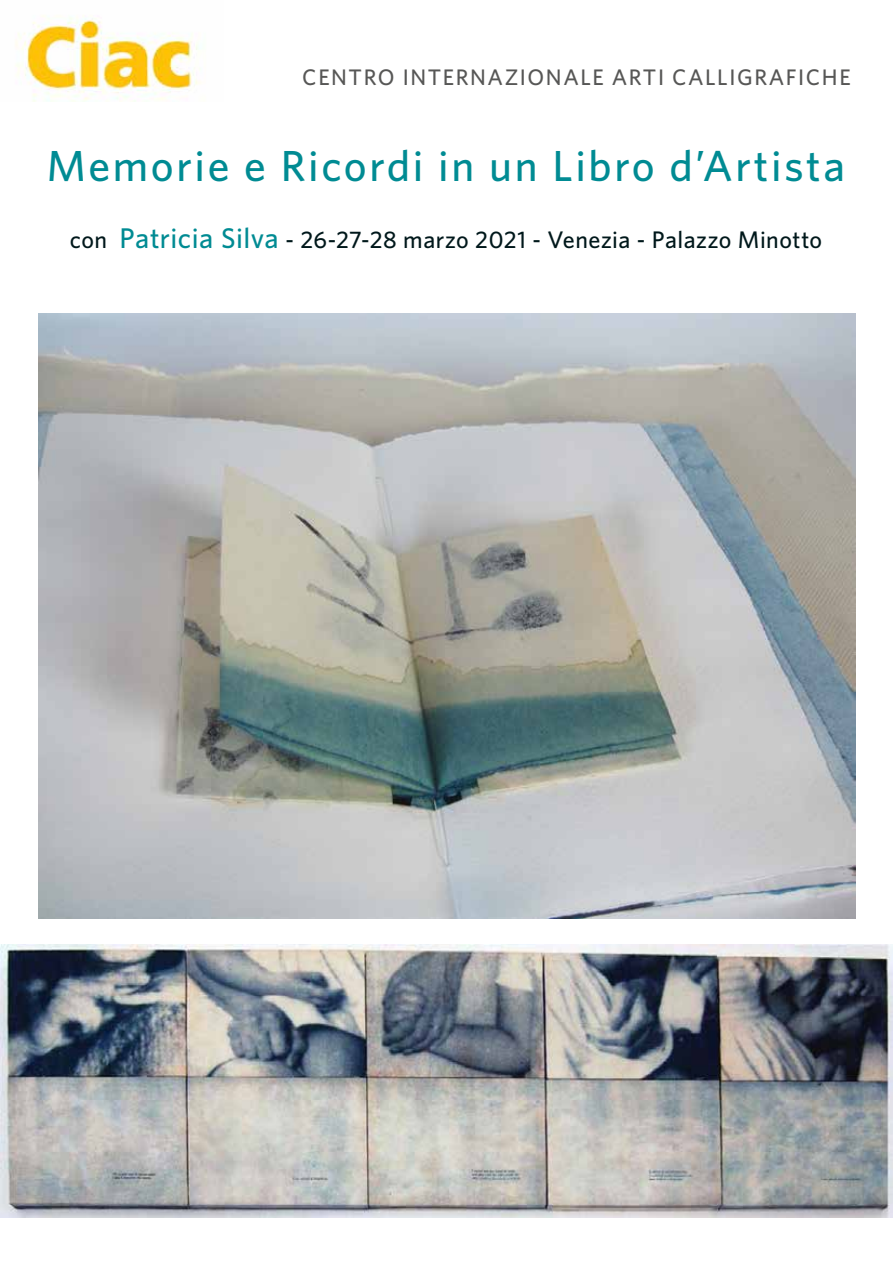
<style>
.page{position:relative;width:893px;height:1263px;background:#fff}
.page>*{position:absolute;margin:0;border:0;box-sizing:border-box;transform-origin:0 0}
.t1{font:500 43.5px "Whitney";letter-spacing:.06em;color:#008b93}
.t2{font:500 24px "Whitney";letter-spacing:.02em;color:#00181b}
.t3{font:500 22.5px "Whitney";letter-spacing:.07em;color:#575756}
.s1{font-size:28.5px;color:#008b93}
</style>
<div class="page">
<img style="left:15px;top:15px;width:186px;height:87px">
<img style="left:39px;top:314px;width:816px;height:604px">
<img style="left:0;top:944px;width:893px;height:273px">
<p class="t3" style="left:302px;top:64px;width:550px">CENTRO INTERNAZIONALE ARTI CALLIGRAFICHE</p>
<h1 class="t1" style="left:47px;top:140px;width:800px">Memorie e Ricordi in un Libro d’Artista</h1>
<p class="t2" style="left:70px;top:226px;width:754px">con <span class="s1">Patricia Silva</span> - 26-27-28 marzo 2021 - Venezia - Palazzo Minotto</p>
</div>
